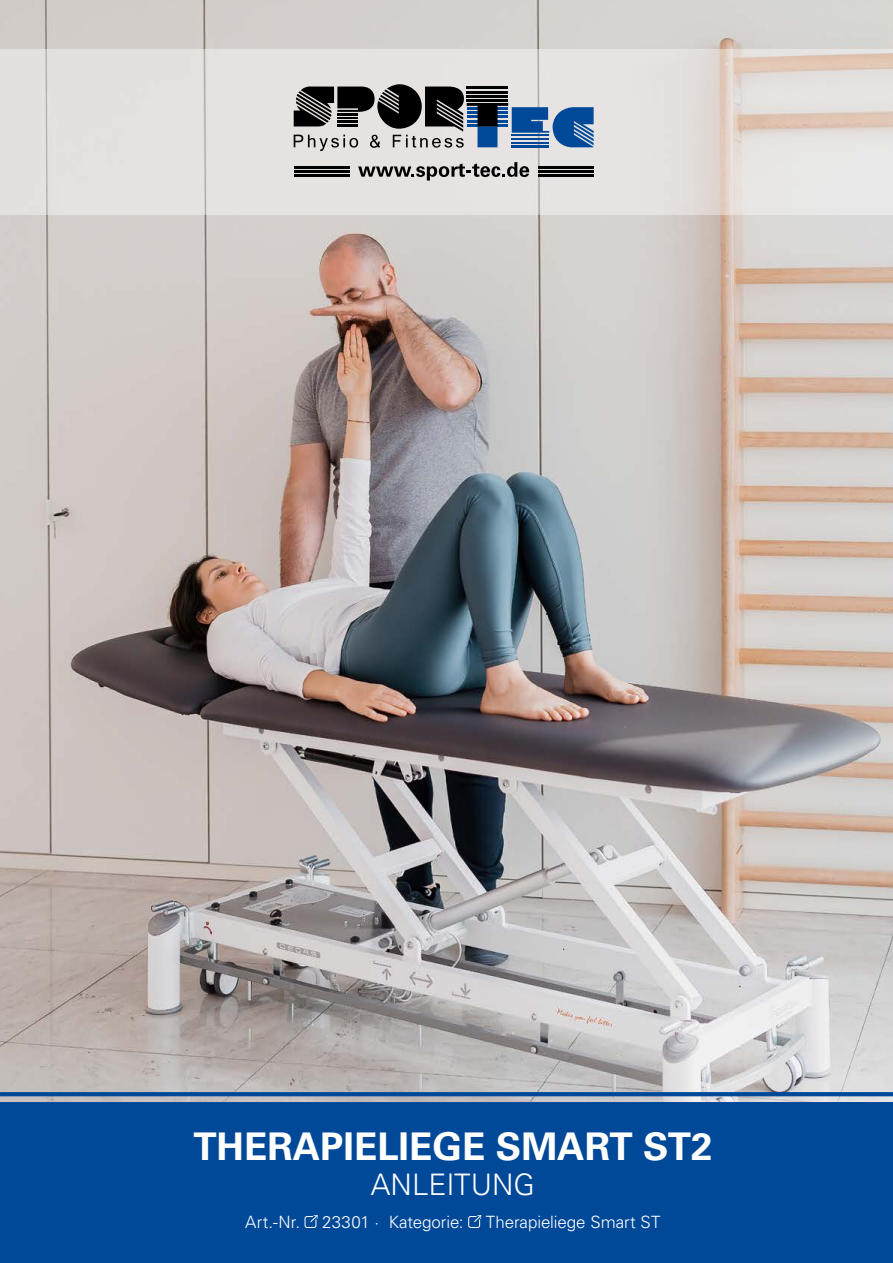
<style>
.page{position:relative;width:893px;height:1263px;background:#fff}
.page>*{position:absolute;margin:0;border:0;box-sizing:border-box;transform-origin:0 0}
.t1{font:700 38.1px "Univers LT Std";color:#fff}
.t2{font:300 29.55px "Univers LT Std";color:#fff}
.t3{font:300 16.95px "Univers LT Std";color:#fff}
</style>
<div class="page">
<img style="left:0;top:0;width:893px;height:1102px">
<hr style="left:0;top:0;width:1px;height:867px;background:#004999">
<svg style="left:0;top:49px;width:893px;height:166px;background:#e4e0dd"></svg>
<svg style="left:294px;top:84px;width:300px;height:67px;background:#79828e"></svg>
<svg style="left:358px;top:162px;width:171px;height:19px;background:#a2a09f"></svg>
<hr style="left:538px;top:166px;width:56px;height:3px;background:#000">
<hr style="left:538px;top:170px;width:56px;height:3px;background:#000">
<hr style="left:538px;top:174px;width:56px;height:3px;background:#000">
<hr style="left:294px;top:166px;width:55px;height:3px;background:#000">
<hr style="left:294px;top:170px;width:55px;height:3px;background:#000">
<hr style="left:294px;top:174px;width:55px;height:3px;background:#000">
<svg style="left:0;top:1092px;width:893px;height:4px;background:#044b99"></svg>
<div style="left:0;top:1102px;width:893px;height:161px;background:#004999"></div>
<svg style="left:305px;top:1215px;width:13px;height:13px"></svg>
<svg style="left:468px;top:1215px;width:13px;height:13px"></svg>
<h1 class="t1" style="left:193px;top:1131px;width:521px">THERAPIELIEGE SMART ST2</h1>
<h2 class="t2" style="left:371px;top:1174px;width:165px">ANLEITUNG</h2>
<p class="t3" style="left:245px;top:1215px;width:56px">Art.-Nr.</p>
<p class="t3" style="left:322px;top:1215px;width:143px">23301 · Kategorie:</p>
<p class="t3" style="left:486px;top:1215px;width:176px">Therapieliege Smart ST</p>
</div>
